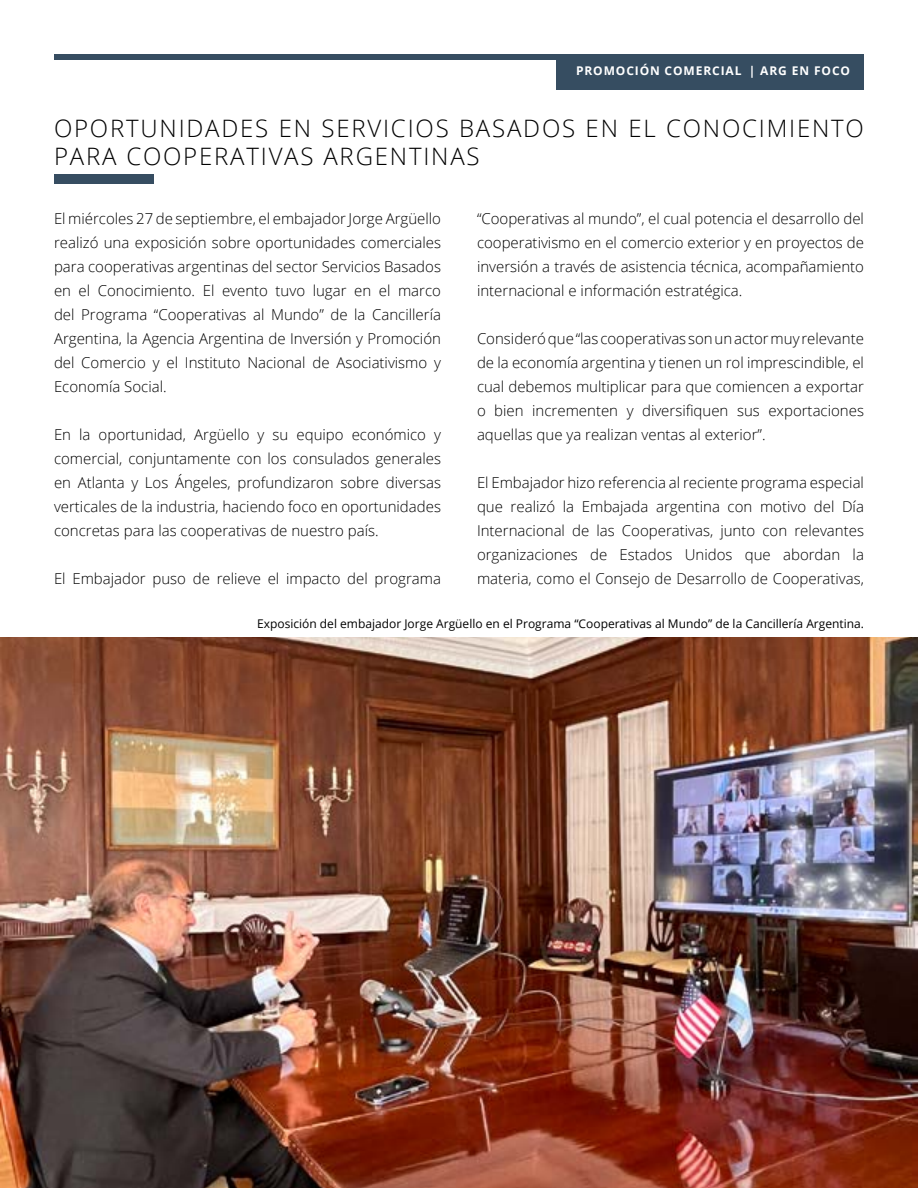
<style>
.page{position:relative;width:918px;height:1188px;background:#fff}
.page>*{position:absolute;margin:0;border:0;box-sizing:border-box;transform-origin:0 0}
.t1{font:300 24px/28.8px "Open Sans";letter-spacing:.075em;color:#000}
.t2{font:300 15px/24px "Open Sans";color:#000;text-align:justify}
.t3{font:12px "Open Sans";color:#000}
.t4{font:700 12px "Open Sans";letter-spacing:.075em;color:#fff}
</style>
<div class="page">
<div style="left:54px;top:54px;width:810px;height:5px;background:#364d61"></div>
<div style="left:556px;top:54px;width:308px;height:36px;background:#364d61"></div>
<img style="left:0;top:637px;width:918px;height:551px">
<div style="left:54px;top:174px;width:100px;height:9px;background:#364d61"></div>
<p class="t4" style="left:576px;top:62px;width:129px">PROMOCIÓN COMERC</p>
<p class="t4" style="left:721px;top:62px;width:131px">IAL | ARG EN FOCO</p>
<h1 class="t1" style="left:54px;top:113px;width:811px">OPORTUNIDADES EN SERVICIOS BASADOS EN EL CONOCIMIENTO<br>PARA COOPERATIVAS ARGENTINAS</h1>
<p class="t2" style="left:54px;top:206px;width:389px">El miércoles 27 de septiembre, el embajador Jorge Argüello realizó una exposición sobre oportunidades comerciales para cooperativas argentinas del sector Servicios Basados en el Conocimiento. El evento tuvo lugar en el marco del Programa “Cooperativas al Mundo” de la Cancillería Argentina, la Agencia Argentina de Inversión y Promoción del Comercio y el Instituto Nacional de Asociativismo y Economía Social.</p>
<p class="t2" style="left:54px;top:422px;width:389px">En la oportunidad, Argüello y su equipo económico y comercial, conjuntamente con los consulados generales en Atlanta y Los Ángeles, profundizaron sobre diversas verticales de la industria, haciendo foco en oportunidades concretas para las cooperativas de nuestro país.</p>
<p class="t2" style="left:54px;top:566px;width:388px">El Embajador puso de relieve el impacto del programa</p>
<p class="t2" style="left:477px;top:206px;width:389px">“Cooperativas al mundo”, el cual potencia el desarrollo del cooperativismo en el comercio exterior y en proyectos de inversión a través de asistencia técnica, acompañamiento internacional e información estratégica.</p>
<p class="t2" style="left:477px;top:326px;width:389px">Consideró que “las cooperativas son un actor muy relevante de la economía argentina y tienen un rol imprescindible, el cual debemos multiplicar para que comiencen a exportar o bien incrementen y diversifiquen sus exportaciones aquellas que ya realizan ventas al exterior”.</p>
<p class="t2" style="left:477px;top:470px;width:389px">El Embajador hizo referencia al reciente programa especial que realizó la Embajada argentina con motivo del Día Internacional de las Cooperativas, junto con relevantes organizaciones de Estados Unidos que abordan la materia, como el Consejo de Desarrollo de Cooperativas,</p>
<p class="t3" style="left:257px;top:616px;width:608px">Exposición del embajador Jorge Argüello en el Programa “Cooperativas al Mundo” de la Cancillería Argentina.</p>
</div>
